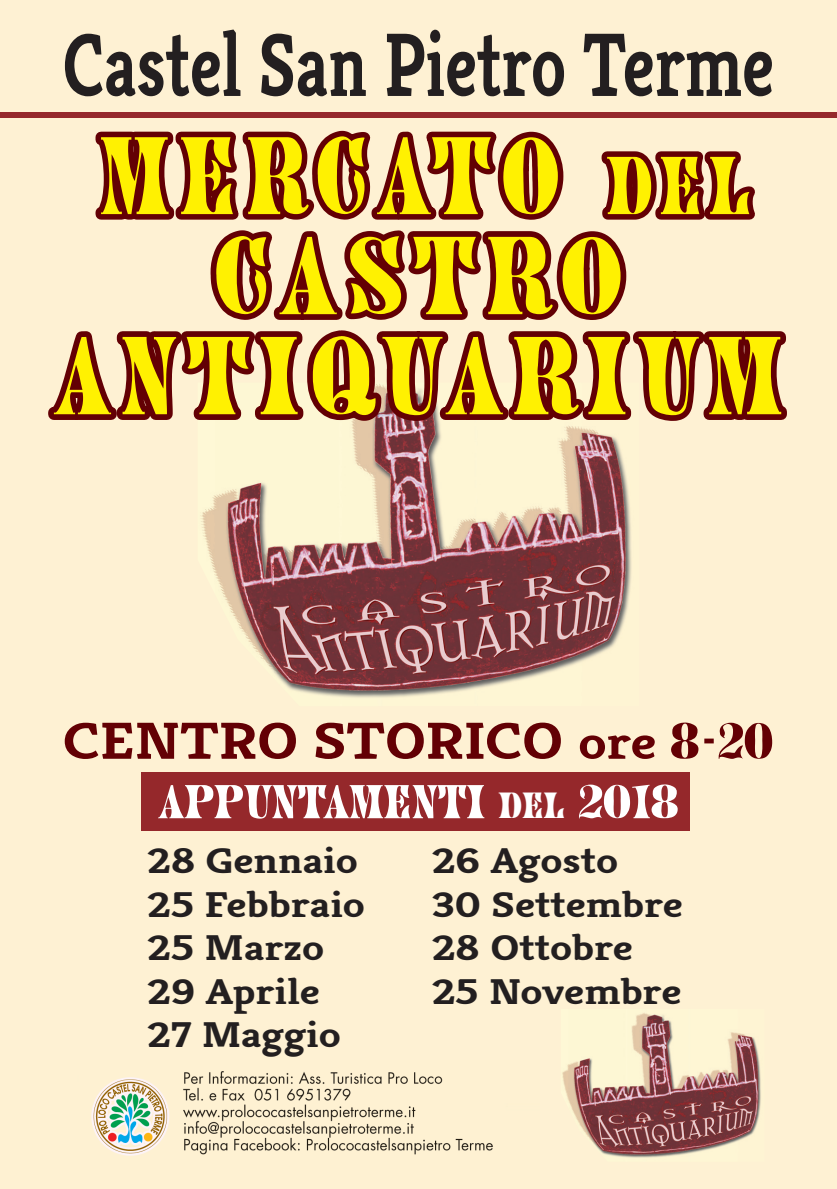
<style>
.page{position:relative;width:837px;height:1189px;background:#fff}
.page>*{position:absolute;margin:0;border:0;box-sizing:border-box;transform-origin:0 0}
.t1{font:103.2px/100px "Juniper";letter-spacing:.09em;color:#fff101;text-align:center;scale:1.13 1}
.t2{font:102.8px "Juniper";letter-spacing:.09em;color:#fff101;scale:1.07 1}
.t3{font:700 90px "Kreon";color:#231f20;scale:.78 1}
.t4{font:700 52.2px "Kreon";color:#630004;scale:1.2 1}
.t5{font:44.2px "Juniper";color:#fff;scale:1.23 1}
.t6{font:700 35.8px/43.4px "Kreon";color:#231f20;scale:1.24 1}
.s1{font-size:76.4px}
.s2{font-size:47.4px}
.s3{font-family:"Juniper";font-weight:400;font-size:47.4px}
.s4{font-size:34px}
</style>
<div class="page">
<div style="left:0;top:0;width:837px;height:1188px;background:#fef1d3"></div>
<div style="left:141px;top:772px;width:548px;height:58px;background:#95282b"></div>
<img style="left:562px;top:1032px;width:199px;height:126px">
<div style="left:0;top:112px;width:837px;height:6px;background:#95282b"></div>
<img style="left:91px;top:1071px;width:402px;height:85px">
<svg style="left:637px;top:151px;width:10px;height:69px"></svg>
<svg style="left:647px;top:151px;width:48px;height:69px;background:#7c2725"></svg>
<svg style="left:48px;top:130px;width:589px;height:568px"></svg>
<svg style="left:627px;top:325px;width:83px;height:710px"></svg>
<svg style="left:695px;top:151px;width:92px;height:274px"></svg>
<h3 class="t3" style="left:63px;top:8px;width:913px">Castel San Pietro Terme</h3>
<h2 class="t2" style="left:101px;top:118px;width:608px">MERCATO <span class="s1">DEL</span></h2>
<h1 class="t1" style="left:54px;top:225px;width:647px">CASTRO<br>ANTIQUARIUM</h1>
<h3 class="t4" style="left:63px;top:707px;width:240px">centro sto</h3>
<h3 class="t4" style="left:425px;top:707px;width:292px">rico <span class="s2">ore</span> <span class="s3">8-20</span></h3>
<p class="t5" style="left:158px;top:776px;width:425px">APPUNTAMENTI <span class="s4">DEL</span> 2018</p>
<p class="t6" style="left:147px;top:839px;width:177px">28 Gennaio<br>25 Febbraio<br>25 Marzo<br>29 Aprile<br>27 Maggio</p>
<p class="t6" style="left:432px;top:839px;width:204px">26 Agosto<br>30 Settembre<br>28 Ottobre<br>25 Novembre</p>
</div>
